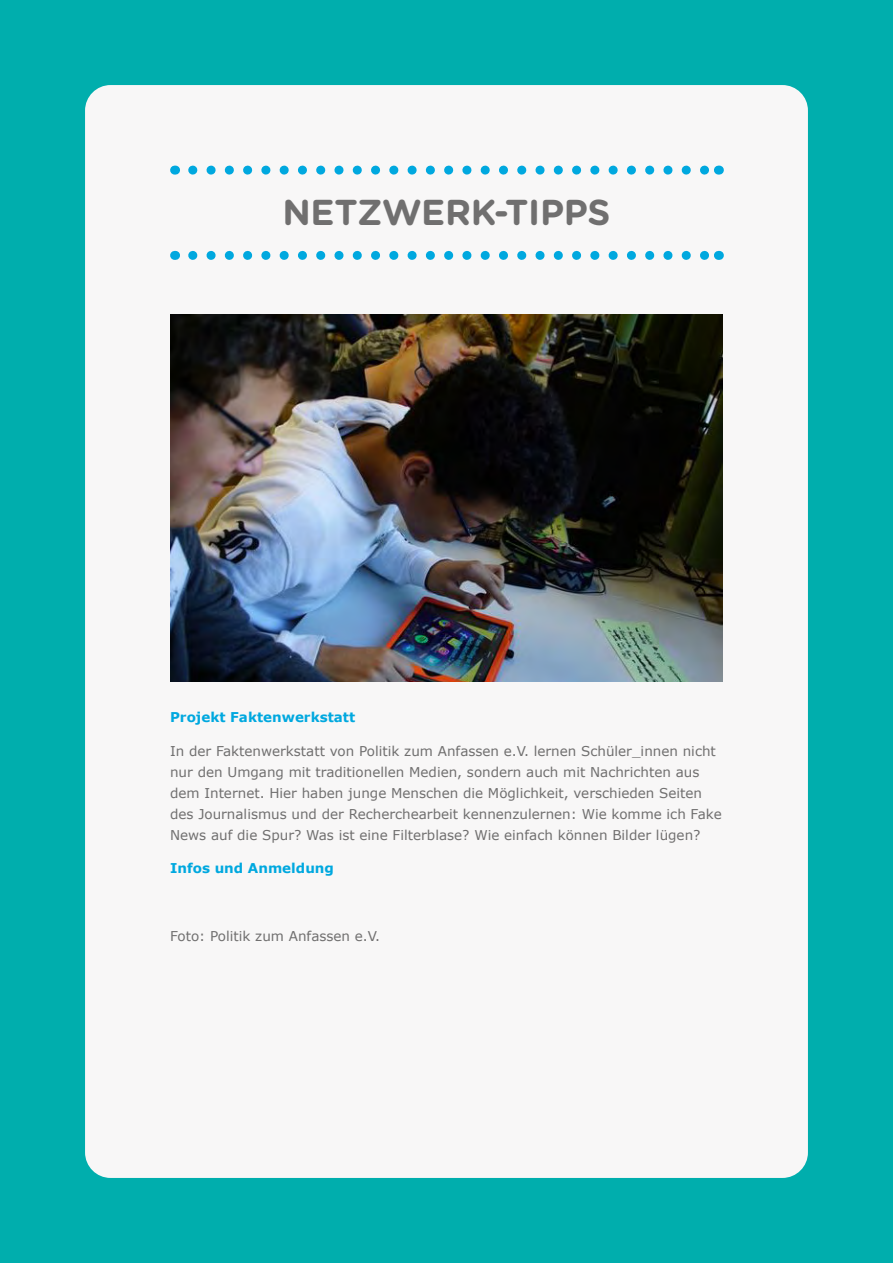
<style>
.page{position:relative;width:893px;height:1263px;background:#00aead}
.page>*{position:absolute;margin:0;border:0;box-sizing:border-box;transform-origin:0 0}
.t1{font:700 36px "Gotham Rounded";letter-spacing:-.01em;color:#706f6f}
.t2{font:13.5px/21px "Verdana";color:#706f6f}
.t3{font:700 13.5px "Verdana";color:#00a8df}
</style>
<div class="page">
<div style="left:85px;top:85px;width:723px;height:1093px;background:#f8f7f7;border-radius:26px"></div>
<svg style="left:193px;top:166px;width:516px;height:9px"></svg>
<svg style="left:193px;top:251px;width:516px;height:9px"></svg>
<img style="left:170px;top:315px;width:553px;height:367px">
<h1 class="t1" style="left:283px;top:186px;width:329px">NETZWERK-TIPPS</h1>
<p class="t3" style="left:170px;top:708px;width:187px">Projekt Faktenwerkstatt</p>
<p class="t2" style="left:170px;top:740px;width:553px">In der Faktenwerkstatt von Politik zum Anfassen e.V. lernen Schüler_innen nicht nur den Umgang mit traditionellen Medien, sondern auch mit Nachrichten aus dem Internet. Hier haben junge Menschen die Möglichkeit, verschieden Seiten des Journalismus und der Recherchearbeit kennenzulernen: Wie komme ich Fake News auf die Spur? Was ist eine Filterblase? Wie einfach können Bilder lügen?</p>
<p class="t3" style="left:170px;top:860px;width:165px">Infos und Anmeldung</p>
<p class="t2" style="left:170px;top:926px;width:211px">Foto: Politik zum Anfassen e.V.</p>
</div>
